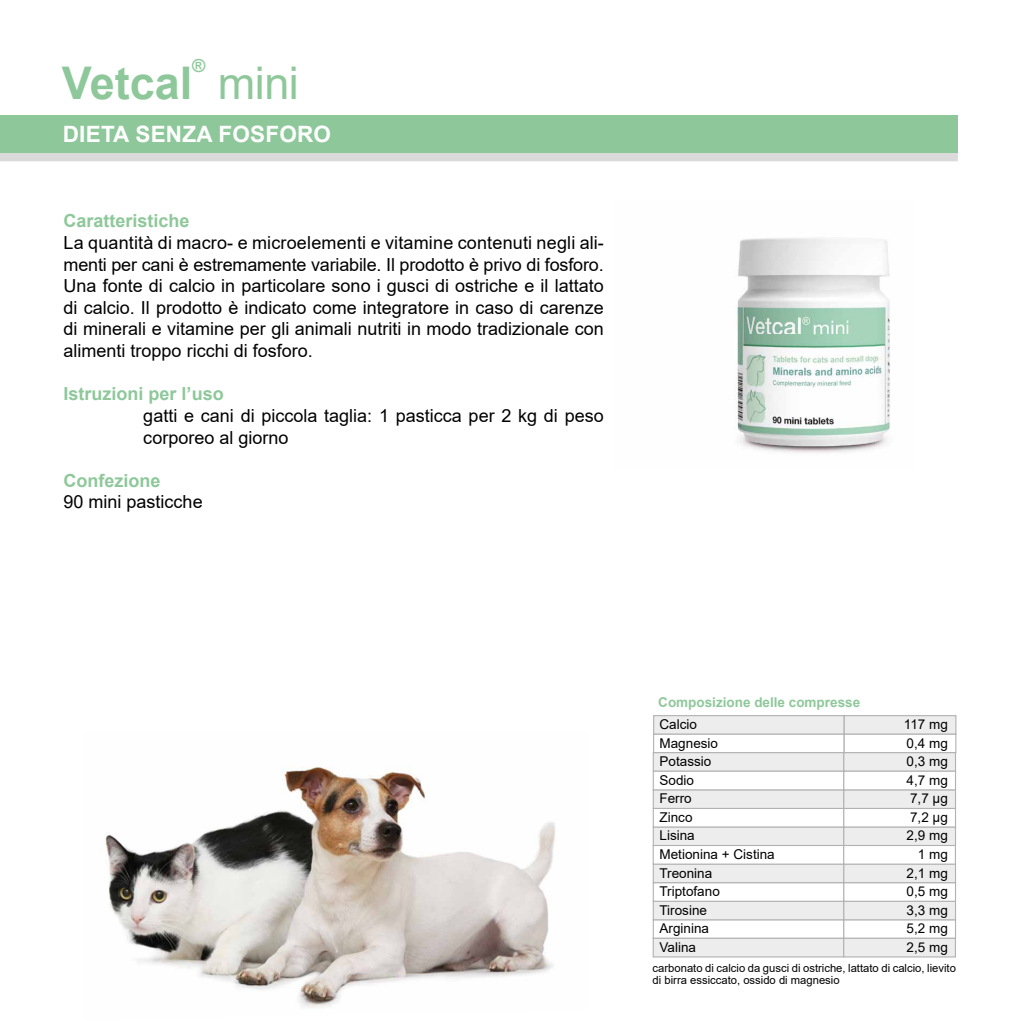
<style>
.page{position:relative;width:1021px;height:1021px;background:#fff}
.page>*{position:absolute;margin:0;border:0;box-sizing:border-box;transform-origin:0 0}
.t1{font:700 45px "Arial";letter-spacing:-.005em;color:#8ec89a}
.t2{font:45px "Arial";color:#8ec89a}
.t3{font:700 22.5px "Arial";letter-spacing:.01em;color:#fff}
.t4{font:18px/21.6px "Arial";color:#000;text-align:justify}
.t5{font:700 18px "Arial";color:#8ec89a}
.t6{font:13.5px/18.4px "Arial";color:#000}
.t7{font:700 13.5px "Arial";color:#8ec89a}
.t8{font:11.25px/11.2px "Arial";color:#000}
</style>
<div class="page">
<img style="left:736px;top:237px;width:154px;height:216px">
<div style="left:653px;top:715px;width:191px;height:19px;background:#ededed;border:1px solid #b3b2b2"></div>
<div style="left:843px;top:715px;width:113px;height:19px;background:#ededed;border:1px solid #b3b2b2"></div>
<div style="left:653px;top:733px;width:191px;height:20px;background:#fff;border:1px solid #b3b2b2"></div>
<div style="left:843px;top:733px;width:113px;height:20px;background:#fff;border:1px solid #b3b2b2"></div>
<img style="left:105px;top:767px;width:451px;height:240px">
<div style="left:0;top:118px;width:957px;height:43px;background:#dadada"></div>
<div style="left:0;top:115px;width:957px;height:37px;background:#8ec89a"></div>
<div style="left:652px;top:919px;width:192px;height:19px;background:#fff;border:1px solid #b3b2b2"></div>
<div style="left:843px;top:919px;width:113px;height:19px;background:#fff;border:1px solid #b3b2b2"></div>
<div style="left:652px;top:900px;width:192px;height:20px;background:#ededed;border:1px solid #b3b2b2"></div>
<div style="left:843px;top:900px;width:113px;height:20px;background:#ededed;border:1px solid #b3b2b2"></div>
<div style="left:652px;top:882px;width:192px;height:19px;background:#fff;border:1px solid #b3b2b2"></div>
<div style="left:843px;top:882px;width:113px;height:19px;background:#fff;border:1px solid #b3b2b2"></div>
<div style="left:652px;top:863px;width:192px;height:20px;background:#ededed;border:1px solid #b3b2b2"></div>
<div style="left:843px;top:863px;width:113px;height:20px;background:#ededed;border:1px solid #b3b2b2"></div>
<div style="left:652px;top:826px;width:192px;height:20px;background:#ededed;border:1px solid #b3b2b2"></div>
<div style="left:843px;top:826px;width:113px;height:20px;background:#ededed;border:1px solid #b3b2b2"></div>
<div style="left:652px;top:807px;width:192px;height:20px;background:#fff;border:1px solid #b3b2b2"></div>
<div style="left:843px;top:807px;width:113px;height:20px;background:#fff;border:1px solid #b3b2b2"></div>
<div style="left:652px;top:789px;width:192px;height:20px;background:#ededed;border:1px solid #b3b2b2"></div>
<div style="left:843px;top:789px;width:113px;height:20px;background:#ededed;border:1px solid #b3b2b2"></div>
<div style="left:652px;top:752px;width:192px;height:19px;background:#ededed;border:1px solid #b3b2b2"></div>
<div style="left:843px;top:752px;width:113px;height:19px;background:#ededed;border:1px solid #b3b2b2"></div>
<div style="left:652px;top:937px;width:192px;height:20px;background:#ededed;border:1px solid #b3b2b2"></div>
<div style="left:843px;top:937px;width:113px;height:20px;background:#ededed;border:1px solid #b3b2b2"></div>
<div style="left:652px;top:844px;width:192px;height:20px;background:#fff;border:1px solid #b3b2b2"></div>
<div style="left:843px;top:844px;width:113px;height:20px;background:#fff;border:1px solid #b3b2b2"></div>
<div style="left:652px;top:770px;width:192px;height:20px;background:#fff;border:1px solid #b3b2b2"></div>
<div style="left:843px;top:770px;width:113px;height:20px;background:#fff;border:1px solid #b3b2b2"></div>
<p class="t5" style="left:192px;top:53px;width:15px">®</p>
<h1 class="t1" style="left:62px;top:51px;width:132px">Vetcal</h1>
<h1 class="t2" style="left:218px;top:52px;width:83px">mini</h1>
<p class="t3" style="left:63px;top:118px;width:270px">DIETA SENZA FOSFORO</p>
<p class="t5" style="left:64px;top:208px;width:128px">Caratteristiche</p>
<p class="t4" style="left:64px;top:232px;width:541px">La quantità di macro- e microelementi e vitamine contenuti negli ali&shy;menti per cani è estremamente variabile. Il prodotto è privo di fosforo.<br>Una fonte di calcio in particolare sono i gusci di ostriche e il lattato di calcio. Il prodotto è indicato come integratore in caso di carenze di minerali e vitamine per gli animali nutriti in modo tradizionale con alimenti troppo ricchi di fosforo.</p>
<p class="t5" style="left:64px;top:381px;width:162px">Istruzioni per l’uso</p>
<p class="t4" style="left:143px;top:404px;width:462px">gatti e cani di piccola taglia: 1 pasticca per 2 kg di peso corporeo al giorno</p>
<p class="t5" style="left:64px;top:467px;width:99px">Confezione</p>
<p class="t4" style="left:64px;top:491px;width:141px">90 mini pasticche</p>
<p class="t7" style="left:658px;top:692px;width:203px">Composizione delle compresse</p>
<p class="t6" style="left:659px;top:715px;width:117px">Calcio<br>Magnesio<br>Potassio<br>Sodio<br>Ferro<br>Zinco<br>Lisina<br>Metionina + Cistina<br>Treonina<br>Triptofano<br>Tirosine<br>Arginina<br>Valina</p>
<p class="t6" style="left:903px;top:715px;width:46px;text-align:right">117 mg<br>0,4 mg<br>0,3 mg<br>4,7 mg<br>7,7 μg<br>7,2 μg<br>2,9 mg<br>1 mg<br>2,1 mg<br>0,5 mg<br>3,3 mg<br>5,2 mg<br>2,5 mg</p>
<p class="t8" style="left:652px;top:962px;width:305px">carbonato di calcio da gusci di ostriche, lattato di calcio, lievito di birra essiccato, ossido di magnesio</p>
</div>
